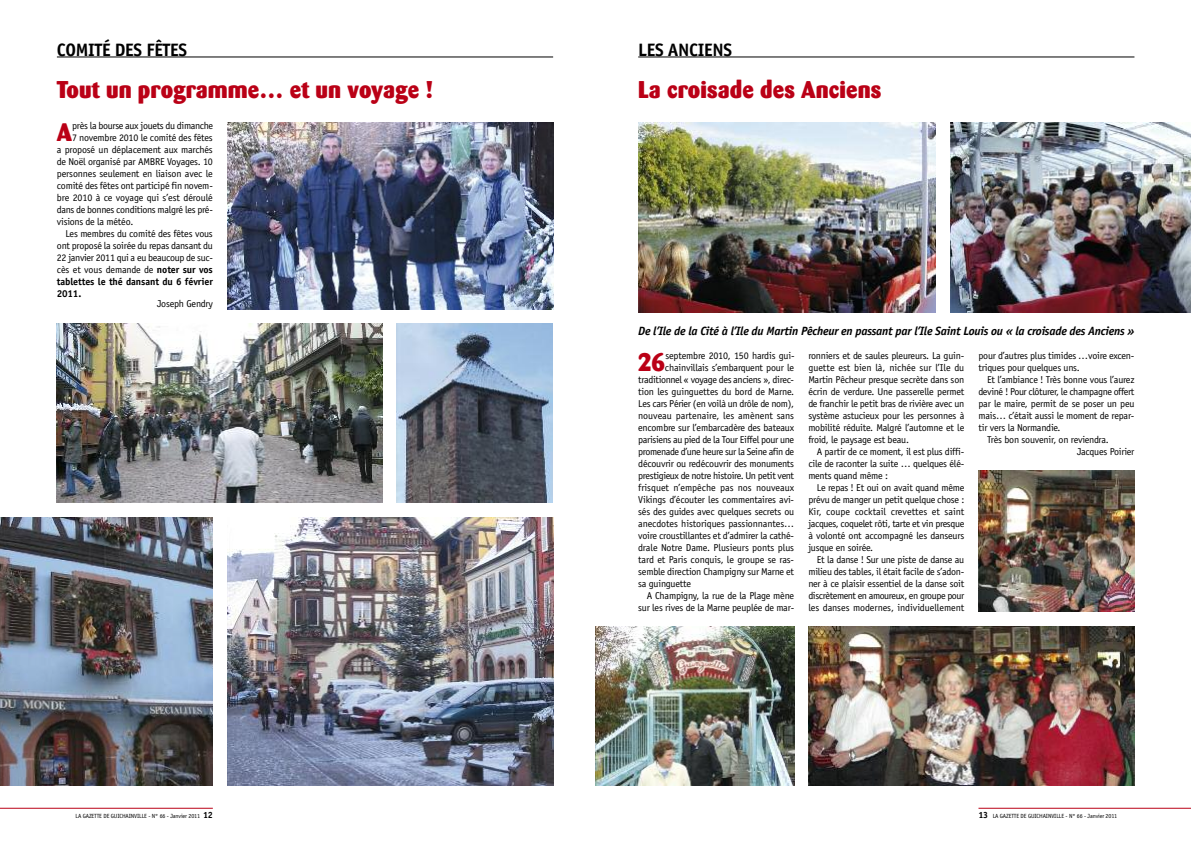
<style>
.page{position:relative;width:1191px;height:842px;background:#fff}
.page>*{position:absolute;margin:0;border:0;box-sizing:border-box;transform-origin:0 0}
.t1{font:800 25.1px "Barmeno";color:#ba0016}
.t2{font:800 24px "Barmeno";letter-spacing:.005em;color:#ba0016}
.t3{font:700 18px "Officina Sans";letter-spacing:-.02em;color:#000}
.t4{font:italic 700 12px "Officina Sans";letter-spacing:-.02em;color:#000}
.t5{font:10px/12px "Officina Sans";letter-spacing:-.02em;color:#000;text-align:justify}
.t6{font:10px "Officina Sans";color:#000}
.t7{font:700 10px "Officina Sans";letter-spacing:-.01em;color:#000}
.t8{font:6px "Officina Sans";letter-spacing:-.02em;color:#000}
.s1{font-weight:700}
.s2{font-weight:700;font-size:9px}
</style>
<div class="page">
<hr style="left:0;top:808px;width:213px;height:1px;background:#ba0016">
<hr style="left:57px;top:57px;width:496px;height:1px;background:#000">
<hr style="left:978px;top:808px;width:213px;height:1px;background:#ba0016">
<hr style="left:638px;top:57px;width:496px;height:1px;background:#000">
<img style="left:638px;top:122px;width:298px;height:190px">
<img style="left:595px;top:627px;width:199px;height:158px">
<img style="left:808px;top:627px;width:326px;height:158px">
<img style="left:950px;top:122px;width:241px;height:190px">
<img style="left:978px;top:471px;width:156px;height:140px">
<img style="left:227px;top:518px;width:326px;height:267px">
<img style="left:0;top:518px;width:213px;height:267px">
<img style="left:227px;top:122px;width:326px;height:187px">
<img style="left:57px;top:323px;width:326px;height:179px">
<img style="left:397px;top:323px;width:156px;height:179px">
<h3 class="t3" style="left:57px;top:43px;width:132px">COMITÉ DES FÊTES</h3>
<h2 class="t2" style="left:57px;top:80px;width:377px">Tout un programme… et un voyage !</h2>
<h1 class="t1" style="left:57px;top:122px;width:17px">A</h1>
<p class="t5" style="left:72px;top:121px;width:142px">près la bourse aux jouets du dimanche</p>
<p class="t5" style="left:72px;top:133px;width:142px">7 novembre 2010 le comité des fêtes</p>
<p class="t5" style="left:57px;top:145px;width:157px">a proposé un déplacement aux marchés</p>
<p class="t5" style="left:57px;top:157px;width:157px">de Noël organisé par AMBRE Voyages. 10</p>
<p class="t5" style="left:57px;top:169px;width:157px">personnes seulement en liaison avec le</p>
<p class="t5" style="left:57px;top:181px;width:157px">comité des fêtes ont participé fin novem-</p>
<p class="t5" style="left:57px;top:193px;width:157px">bre 2010 à ce voyage qui s’est déroulé</p>
<p class="t5" style="left:57px;top:205px;width:157px">dans de bonnes conditions malgré les pré-</p>
<p class="t5" style="left:57px;top:217px;width:78px">visions de la météo.</p>
<p class="t5" style="left:65px;top:229px;width:149px">Les membres du comité des fêtes vous</p>
<p class="t5" style="left:57px;top:241px;width:157px">ont proposé la soirée du repas dansant du</p>
<p class="t5" style="left:57px;top:253px;width:157px">22 janvier 2011 qui a eu beaucoup de suc-</p>
<p class="t5" style="left:57px;top:265px;width:157px">cès et vous demande de <span class="s1">noter sur vos</span></p>
<p class="t7" style="left:57px;top:278px;width:157px">tablettes le thé dansant du 6 février</p>
<p class="t7" style="left:57px;top:290px;width:26px">2011.</p>
<p class="t5" style="left:157px;top:298px;width:57px">Joseph Gendry</p>
<p class="t8" style="left:76px;top:813px;width:139px">LA GAZETTE DE GUICHAINVILLE - N° 66 - Janvier 2011 <span class="s2">12</span></p>
<h3 class="t3" style="left:638px;top:43px;width:95px">LES ANCIENS</h3>
<h2 class="t2" style="left:638px;top:80px;width:245px">La croisade des Anciens</h2>
<p class="t4" style="left:638px;top:326px;width:498px">De l’Ile de la Cité à l’Ile du Martin Pêcheur en passant par l’Ile Saint Louis ou « la croisade des Anciens »</p>
<h1 class="t1" style="left:638px;top:352px;width:29px">26</h1>
<p class="t5" style="left:665px;top:350px;width:131px">septembre 2010, 150 hardis gui-</p>
<p class="t5" style="left:665px;top:362px;width:131px">chainvillais s’embarquent pour le</p>
<p class="t5" style="left:638px;top:374px;width:157px">traditionnel « voyage des anciens », direc-</p>
<p class="t5" style="left:638px;top:386px;width:157px">tion les guinguettes du bord de Marne.</p>
<p class="t5" style="left:638px;top:398px;width:157px">Les cars Périer (en voilà un drôle de nom),</p>
<p class="t6" style="left:638px;top:412px;width:157px">nouveau partenaire, les amènent sans</p>
<p class="t5" style="left:638px;top:422px;width:157px">encombre sur l’embarcadère des bateaux</p>
<p class="t5" style="left:638px;top:434px;width:157px">parisiens au pied de la Tour Eiffel pour une</p>
<p class="t5" style="left:638px;top:446px;width:157px">promenade d’une heure sur la Seine afin de</p>
<p class="t5" style="left:638px;top:458px;width:157px">découvrir ou redécouvrir des monuments</p>
<p class="t5" style="left:638px;top:470px;width:157px">prestigieux de notre histoire. Un petit vent</p>
<p class="t6" style="left:638px;top:484px;width:157px">frisquet n’empêche pas nos nouveaux</p>
<p class="t5" style="left:638px;top:494px;width:157px">Vikings d’écouter les commentaires avi-</p>
<p class="t5" style="left:638px;top:506px;width:157px">sés des guides avec quelques secrets ou</p>
<p class="t5" style="left:638px;top:518px;width:157px">anecdotes historiques passionnantes…</p>
<p class="t5" style="left:638px;top:530px;width:157px">voire croustillantes et d’admirer la cathé-</p>
<p class="t5" style="left:638px;top:542px;width:157px">drale Notre Dame. Plusieurs ponts plus</p>
<p class="t5" style="left:638px;top:554px;width:157px">tard et Paris conquis, le groupe se ras-</p>
<p class="t5" style="left:638px;top:566px;width:157px">semble direction Champigny sur Marne et</p>
<p class="t5" style="left:638px;top:578px;width:54px">sa guinguette</p>
<p class="t5" style="left:646px;top:590px;width:149px">A Champigny, la rue de la Plage mène</p>
<p class="t5" style="left:638px;top:602px;width:157px">sur les rives de la Marne peuplée de mar-</p>
<p class="t5" style="left:808px;top:350px;width:157px">ronniers et de saules pleureurs. La guin&shy;guette est bien là, nichée sur l’Ile du Martin Pêcheur presque secrète dans son écrin de verdure. Une passerelle permet de franchir le petit bras de rivière avec un système astucieux pour les personnes à mobilité réduite. Malgré l’automne et le froid, le paysage est beau.</p>
<p class="t5" style="left:808px;top:446px;width:157px;text-indent:9px">A partir de ce moment, il est plus diffi&shy;cile de raconter la suite … quelques élé&shy;ments quand même :</p>
<p class="t5" style="left:808px;top:482px;width:157px;text-indent:9px">Le repas ! Et oui on avait quand même prévu de manger un petit quelque chose :<br>Kir, coupe cocktail crevettes et saint jacques, coquelet rôti, tarte et vin presque à volonté ont accompagné les danseurs jusque en soirée.</p>
<p class="t5" style="left:808px;top:554px;width:157px;text-indent:9px">Et la danse ! Sur une piste de danse au milieu des tables, il était facile de s’adon&shy;ner à ce plaisir essentiel de la danse soit discrètement en amoureux, en groupe pour les danses modernes, individuellement</p>
<p class="t5" style="left:978px;top:350px;width:157px">pour d’autres plus timides …voire excen&shy;triques pour quelques uns.</p>
<p class="t5" style="left:987px;top:374px;width:149px">Et l’ambiance ! Très bonne vous l’aurez</p>
<p class="t5" style="left:978px;top:386px;width:157px">deviné ! Pour clôturer, le champagne offert</p>
<p class="t5" style="left:978px;top:398px;width:157px">par le maire, permit de se poser un peu</p>
<p class="t5" style="left:978px;top:410px;width:157px">mais… c’était aussi le moment de repar-</p>
<p class="t5" style="left:978px;top:422px;width:83px">tir vers la Normandie.</p>
<p class="t5" style="left:987px;top:434px;width:123px">Très bon souvenir, on reviendra.</p>
<p class="t5" style="left:1077px;top:446px;width:59px">Jacques Poirier</p>
<p class="t8" style="left:978px;top:813px;width:140px"><span class="s2">13</span> LA GAZETTE DE GUICHAINVILLE - N° 66 - Janvier 2011</p>
</div>
